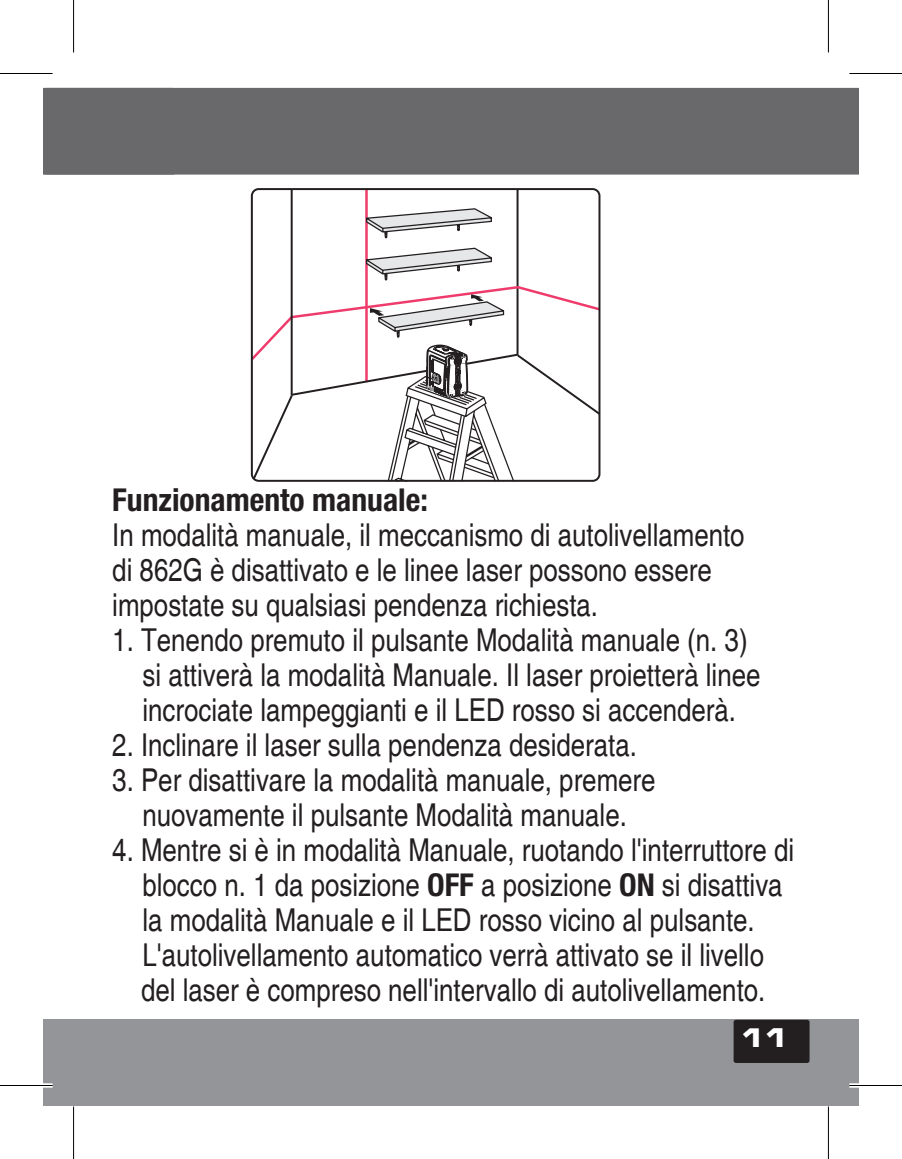
<style>
.page{position:relative;width:902px;height:1159px;background:#fff}
.page>*{position:absolute;margin:0;border:0;box-sizing:border-box;transform-origin:0 0}
.t1{font:condensed 31.5px/35px "Helvetica";color:#231f20}
.t2{font:700 condensed 31.5px "Helvetica Neue";color:#231f20}
.t3{font:28px "Microgramma D Bold Exte";color:#fff}
.s1{font-family:"Helvetica Neue";font-weight:700}
</style>
<div class="page">
<div style="left:44px;top:1020px;width:205px;height:86px;background:#939598"></div>
<div style="left:106px;top:1020px;width:751px;height:86px;background:#939598"></div>
<div style="left:733px;top:1020px;width:76px;height:43px;background:#231f20;border-radius:2px"></div>
<div style="left:44px;top:88px;width:813px;height:87px;background:#69696c"></div>
<svg style="left:292px;top:191px;width:227px;height:56px"></svg>
<hr style="left:290px;top:189px;width:2px;height:206px;background:#231f20">
<svg style="left:250px;top:247px;width:351px;height:235px"></svg>
<div style="left:0;top:1083px;width:52px;height:5px;background:#fff"></div>
<div style="left:849px;top:1083px;width:52px;height:5px;background:#fff"></div>
<div style="left:71px;top:0;width:5px;height:53px;background:#f5f5f5"></div>
<div style="left:71px;top:1106px;width:5px;height:53px;background:#f5f5f5"></div>
<svg style="left:828px;top:0;width:1px;height:53px"></svg>
<svg style="left:828px;top:1106px;width:1px;height:53px"></svg>
<hr style="left:0;top:73px;width:52px;height:1px;background:#000">
<hr style="left:849px;top:73px;width:52px;height:1px;background:#000">
<hr style="left:0;top:1085px;width:52px;height:1px;background:#000">
<hr style="left:849px;top:1085px;width:52px;height:1px;background:#000">
<hr style="left:73px;top:0;width:1px;height:53px;background:#000">
<hr style="left:73px;top:1106px;width:1px;height:53px;background:#000">
<hr style="left:827px;top:0;width:1px;height:53px;background:#000">
<hr style="left:827px;top:1106px;width:1px;height:53px;background:#000">
<p class="t2" style="left:112px;top:481px;width:317px">Funzionamento manuale:</p>
<p class="t1" style="left:112px;top:518px;width:633px">In modalità manuale, il meccanismo di autolivellamento di 862G è disattivato e le linee laser possono essere impostate su qualsiasi pendenza richiesta.</p>
<p class="t1" style="left:142px;top:623px;width:619px;text-indent:-30px">1. Tenendo premuto il pulsante Modalità manuale (n. 3) si attiverà la modalità Manuale. Il laser proietterà linee incrociate lampeggianti e il LED rosso si accenderà.</p>
<p class="t1" style="left:112px;top:728px;width:526px">2. Inclinare il laser sulla pendenza desiderata.</p>
<p class="t1" style="left:112px;top:763px;width:544px;text-align:center">3. Per disattivare la modalità manuale, premere nuovamente il pulsante Modalità manuale.</p>
<p class="t1" style="left:112px;top:833px;width:683px;text-align:center">4. Mentre si è in modalità Manuale, ruotando l'interruttore di blocco n. 1 da posizione <span class="s1">OFF</span> a posizione <span class="s1">ON</span> si disattiva<br>la modalità Manuale e il LED rosso vicino al pulsante.<br>L'autolivellamento automatico verrà attivato se il livello<br>del laser è compreso nell'intervallo di autolivellamento.</p>
<p class="t3" style="left:739px;top:1019px;width:51px">11</p>
</div>
